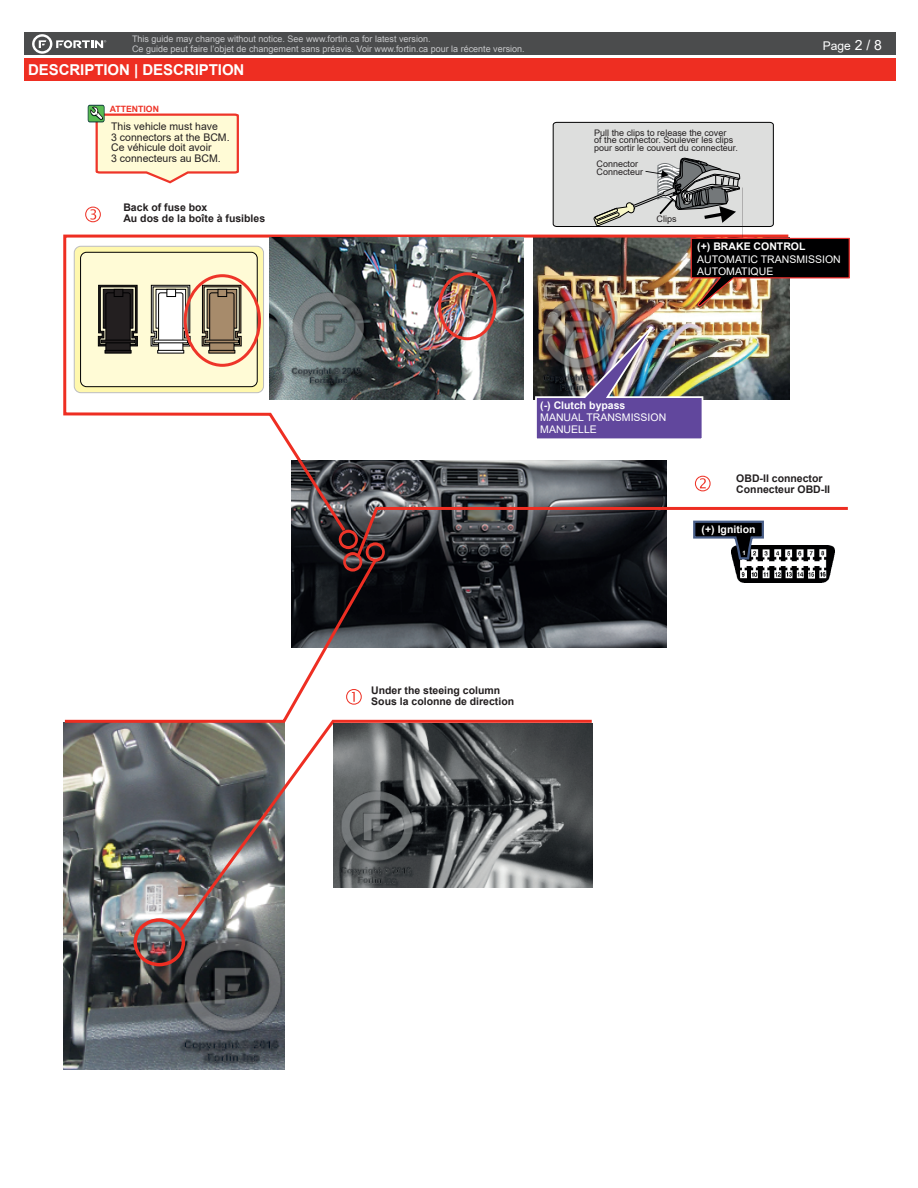
<style>
.page{position:relative;width:918px;height:1188px;background:#fff}
.page>*{position:absolute;margin:0;border:0;box-sizing:border-box;transform-origin:0 0}
.t1{font:700 15px "Arial";letter-spacing:-.005em;color:#fff}
.t2{font:12px "Arial";color:#fff}
.t3{font:700 10.5px/10.5px "Arial";color:#231f20}
.t4{font:10.5px/12.3px "Arial";color:#fff}
.t5{font:10.5px/10.5px "Arial";color:#231f20}
.t6{font:700 10.5px "Arial";color:#fff}
.t7{font:9px/9.8px "Arial";color:#c7c8ca}
.t8{font:9px/7.6px "Arial";color:#231f20}
.t9{font:700 8.7px "Arial";color:#ee3529}
.t10{font:700 6px "Arial";color:#fff}
.s1{font-size:13.95px}
.s2{font-weight:700}
</style>
<div class="page">
<div style="left:24px;top:33px;width:872px;height:22px;background:#4b4c4d"></div>
<div style="left:24px;top:58px;width:872px;height:23px;background:#ee2e22"></div>
<svg style="left:32px;top:34px;width:74px;height:20px"></svg>
<svg style="left:85px;top:207px;width:16px;height:15px"></svg>
<img style="left:64px;top:724px;width:220px;height:346px">
<img style="left:291px;top:534px;width:375px;height:114px">
<svg style="left:63px;top:556px;width:316px;height:168px"></svg>
<svg style="left:63px;top:234px;width:727px;height:300px"></svg>
<div style="left:74px;top:246px;width:190px;height:147px;background:#fff8ae;border-radius:7px"></div>
<div style="left:74px;top:246px;width:190px;height:147px;border:1px solid #bcbdc0;border-radius:7px"></div>
<div style="left:81px;top:252px;width:176px;height:135px;background:#fffbd6;border-radius:6px"></div>
<div style="left:80px;top:252px;width:178px;height:135px;border:1px solid #000001;border-radius:6px"></div>
<svg style="left:150px;top:284px;width:41px;height:63px"></svg>
<div style="left:159px;top:293px;width:24px;height:59px;background:#fff;border-radius:2px"></div>
<div style="left:158px;top:292px;width:25px;height:60px;border:1px solid #000001;border-radius:2px"></div>
<div style="left:154px;top:340px;width:34px;height:3px;border:1px solid #000001"></div>
<div style="left:157px;top:350px;width:27px;height:4px;border:1px solid #000001"></div>
<div style="left:167px;top:289px;width:9px;height:8px;background:#fff"></div>
<div style="left:166px;top:289px;width:10px;height:8px;border:1px solid #000001"></div>
<svg style="left:98px;top:284px;width:40px;height:63px"></svg>
<div style="left:106px;top:293px;width:24px;height:59px;background:#231f20;border-radius:2px"></div>
<div style="left:105px;top:292px;width:26px;height:60px;border:1px solid #000001;border-radius:2px"></div>
<div style="left:101px;top:340px;width:34px;height:3px;border:1px solid #000001"></div>
<div style="left:105px;top:350px;width:27px;height:4px;border:1px solid #000001"></div>
<div style="left:114px;top:289px;width:9px;height:8px;background:#231f20"></div>
<div style="left:114px;top:289px;width:9px;height:8px;border:1px solid #000001"></div>
<svg style="left:201px;top:284px;width:41px;height:63px"></svg>
<div style="left:210px;top:293px;width:24px;height:59px;background:#a78b6b;border-radius:2px"></div>
<div style="left:209px;top:292px;width:25px;height:60px;border:1px solid #000001;border-radius:2px"></div>
<div style="left:205px;top:340px;width:34px;height:3px;border:1px solid #000001"></div>
<div style="left:208px;top:350px;width:27px;height:4px;border:1px solid #000001"></div>
<div style="left:218px;top:289px;width:9px;height:8px;background:#a78b6b"></div>
<div style="left:218px;top:289px;width:9px;height:8px;border:1px solid #000001"></div>
<svg style="left:177px;top:718px;width:416px;height:216px"></svg>
<div style="left:134px;top:918px;width:51px;height:48px;border:3px solid #ee2e22;border-radius:50%"></div>
<svg style="left:88px;top:105px;width:151px;height:79px"></svg>
<div style="left:184px;top:274px;width:77px;height:93px;border:3px solid #ee3529;border-radius:50%"></div>
<img style="left:333px;top:723px;width:259px;height:165px">
<img style="left:270px;top:238px;width:254px;height:161px">
<div style="left:438px;top:272px;width:59px;height:68px;border:3px solid #ee3529;border-radius:50%"></div>
<img style="left:552px;top:122px;width:298px;height:184px">
<img style="left:735px;top:572px;width:96px;height:11px">
<svg style="left:339px;top:505px;width:509px;height:67px"></svg>
<svg style="left:695px;top:476px;width:16px;height:15px"></svg>
<img style="left:534px;top:327px;width:170px;height:114px">
<p class="t7" style="left:132px;top:34px;width:394px">This guide may change without notice. See www.fortin.ca for latest version.<br>Ce guide peut faire l’objet de changement sans préavis. Voir www.fortin.ca pour la récente version.</p>
<h1 class="t1" style="left:28px;top:59px;width:218px">DESCRIPTION | DESCRIPTION</h1>
<p class="t9" style="left:110px;top:103px;width:51px">ATTENTION</p>
<p class="t5" style="left:111px;top:121px;width:120px">This vehicle must have<br>3 connectors at the BCM.<br>Ce véhicule doit avoir<br>3 connecteurs au BCM.</p>
<p class="t3" style="left:123px;top:203px;width:143px">Back of fuse box<br>Au dos de la boîte à fusibles</p>
<p class="t8" style="left:594px;top:129px;width:145px">Pull the clips to release the cover<br>of the connector. Soulever les clips pour sortir le couvert du connecteur.</p>
<p class="t8" style="left:597px;top:160px;width:48px">Connector<br>Connecteur</p>
<p class="t8" style="left:657px;top:215px;width:22px">Clips</p>
<h2 class="t2" style="left:823px;top:38px;width:61px">Page <span class="s1">2 / 8</span></h2>
<p class="t4" style="left:697px;top:240px;width:145px"><span class="s2">(+) BRAKE CONTROL<br></span>AUTOMATIC TRANSMISSION<br>AUTOMATIQUE</p>
<p class="t4" style="left:540px;top:399px;width:128px"><span class="s2">(-) Clutch bypass<br></span>MANUAL TRANSMISSION<br>MANUELLE</p>
<p class="t3" style="left:736px;top:473px;width:95px">OBD-II connector<br>Connecteur OBD-II</p>
<p class="t6" style="left:702px;top:522px;width:55px">(+) Ignition</p>
<p class="t10" style="left:743px;top:549px;width:5px">1</p>
<p class="t3" style="left:371px;top:685px;width:144px">Under the steeing column<br>Sous la colonne de direction</p>
</div>
